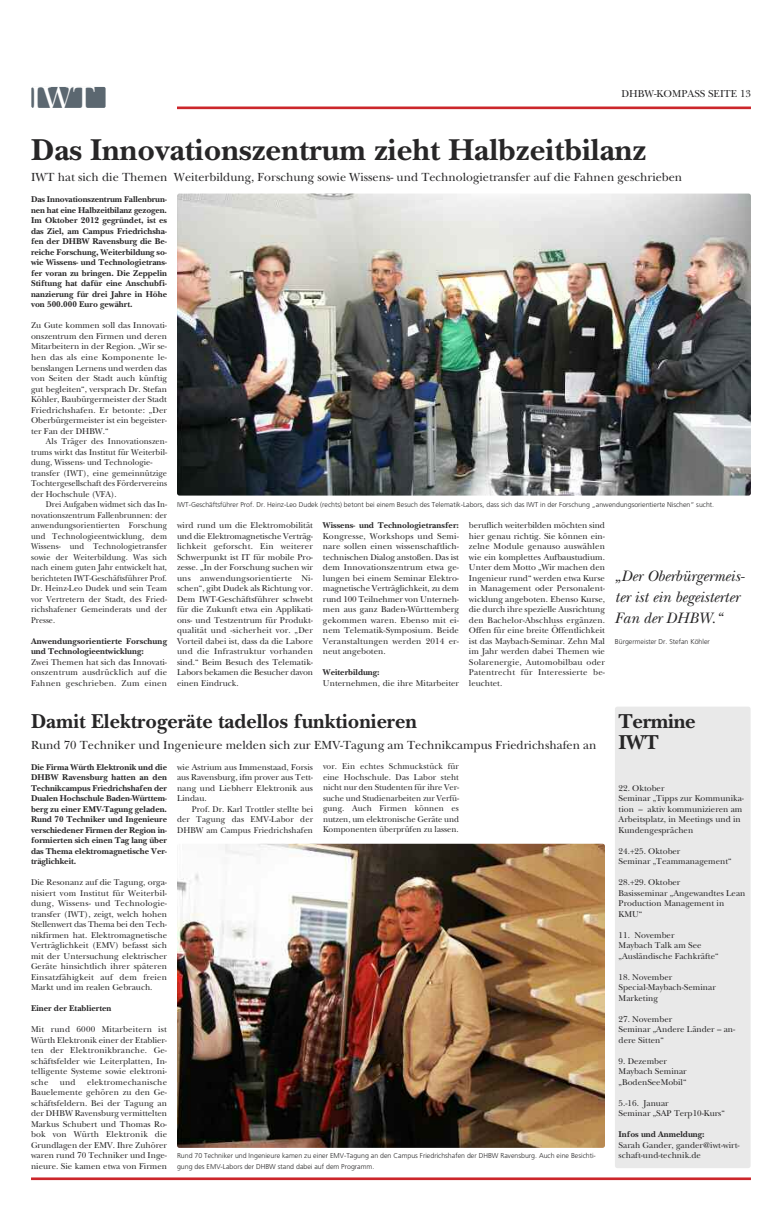
<style>
.page{position:relative;width:782px;height:1216px;background:#fff}
.page>*{position:absolute;margin:0;border:0;box-sizing:border-box;transform-origin:0 0}
.t1{font:34.04px "New Baskerville";color:#fff}
.t2{font:700 31.5px "New Baskerville";color:#272627}
.t3{font:700 21px/21px "New Baskerville";color:#272627}
.t4{font:italic 15.75px/21px "New Baskerville";color:#272627}
.t5{font:12.25px "New Baskerville";color:#272627}
.t6{font:10.5px "New Baskerville";color:#272627}
.t7{font:8.75px/10.5px "New Baskerville";color:#272627;text-align:justify}
.t8{font:700 8.75px/10.5px "New Baskerville";color:#272627;text-align:justify}
.t9{font:8.75px/10.5px "New Baskerville";color:#272627;text-align:justify;scale:.93 1}
.t10{font:8.75px/10.5px "New Baskerville";color:#272627;scale:.96 1}
.t11{font:300 7px "Frutiger";color:#272627}
</style>
<div class="page">
<hr style="left:177px;top:106px;width:573px;height:3px;background:#cc262b">
<div style="left:31px;top:87px;width:74px;height:21px;background:#5b6770;border-radius:2px"></div>
<hr style="left:31px;top:1177px;width:719px;height:2px;background:#cc262b">
<img style="left:177px;top:193px;width:573px;height:302px;border-radius:2px">
<img style="left:177px;top:843px;width:427px;height:304px;border-radius:2px">
<div style="left:614px;top:706px;width:136px;height:462px;background:#e9e9e9;border-radius:2px"></div>
<h1 class="t1" style="left:30px;top:86px;width:67px">IWT</h1>
<p class="t6" style="left:621px;top:90px;width:131px">DHBW-KOMPASS SEITE 13</p>
<h2 class="t2" style="left:31px;top:131px;width:616px">Das Innovationszentrum zieht Halbzeitbilanz</h2>
<h3 class="t5" style="left:31px;top:173px;width:652px">IWT hat sich die Themen Weiterbildung, Forschung sowie Wissens- und Technologietransfer auf die Fahnen geschrieben</h3>
<p class="t8" style="left:31px;top:194px;width:137px">Das Innovationszentrum Fallenbrun&shy;nen hat eine Halbzeitbilanz gezogen.<br>Im Oktober 2012 gegründet, ist es das Ziel, am Campus Friedrichsha&shy;fen der DHBW Ravensburg die Be&shy;reiche Forschung, Weiterbildung so&shy;wie Wissens- und Technologietrans&shy;fer voran zu bringen. Die Zeppelin Stiftung hat dafür eine Anschubfi&shy;nanzierung für drei Jahre in Höhe von 500.000 Euro gewährt.</p>
<p class="t7" style="left:31px;top:321px;width:137px">Zu Gute kommen soll das Innovati&shy;onszentrum den Firmen und deren Mitarbeitern in der Region. „Wir se&shy;hen das als eine Komponente le&shy;benslangen Lernens und werden das von Seiten der Stadt auch künftig gut begleiten“, versprach Dr. Stefan Köhler, Baubürgermeister der Stadt Friedrichshafen. Er betonte: „Der Oberbürgermeister ist ein begeister&shy;ter Fan der DHBW.“</p>
<p class="t10" style="left:31px;top:437px;width:143px;text-indent:15px">Als Träger des Innovationszen&shy;trums wirkt das Institut für Weiterbil&shy;dung, Wissens- und Technologie&shy;transfer (IWT), eine gemeinnützige Tochtergesellschaft des Fördervereins der Hochschule (VFA).</p>
<p class="t9" style="left:31px;top:500px;width:148px;text-indent:15px">Drei Aufgaben widmet sich das In&shy;novationszentrum Fallenbrunnen: der anwendungsorientierten Forschung und Technologieentwicklung, dem Wissens- und Technologietransfer sowie der Weiterbildung. Was sich nach einem guten Jahr entwickelt hat, berichteten IWT-Geschäftsführer Prof.<br>Dr. Heinz-Leo Dudek und sein Team vor Vertretern der Stadt, des Fried&shy;richshafener Gemeinderats und der Presse.</p>
<p class="t8" style="left:31px;top:635px;width:137px">Anwendungsorientierte Forschung und Technologieentwicklung:</p>
<p class="t7" style="left:31px;top:657px;width:137px">Zwei Themen hat sich das Innovati&shy;onszentrum ausdrücklich auf die Fahnen geschrieben. Zum einen</p>
<p class="t11" style="left:177px;top:502px;width:538px">IWT-Geschäftsführer Prof. Dr. Heinz-Leo Dudek (rechts) betont bei einem Besuch des Telematik-Labors, dass sich das IWT in der Forschung „anwendungsorientierte Nischen“ sucht.</p>
<p class="t7" style="left:177px;top:521px;width:137px">wird rund um die Elektromobilität und die Elektromagnetische Verträg&shy;lichkeit geforscht. Ein weiterer Schwerpunkt ist IT für mobile Pro&shy;zesse. „In der Forschung suchen wir uns anwendungsorientierte Ni&shy;schen“, gibt Dudek als Richtung vor.<br>Dem IWT-Geschäftsführer schwebt für die Zukunft etwa ein Applikati&shy;ons- und Testzentrum für Produkt&shy;qualität und -sicherheit vor. „Der Vorteil dabei ist, dass da die Labore und die Infrastruktur vorhanden sind.“ Beim Besuch des Telematik-Labors bekamen die Besucher davon einen Eindruck.</p>
<p class="t8" style="left:323px;top:520px;width:137px">Wissens- und Technologietransfer:</p>
<p class="t7" style="left:469px;top:521px;width:137px">beruflich weiterbilden möchten sind hier genau richtig. Sie können ein&shy;zelne Module genauso auswählen wie ein komplettes Aufbaustudium.<br>Unter dem Motto „Wir machen den Ingenieur rund“ werden etwa Kurse in Management oder Personalent&shy;wicklung angeboten. Ebenso Kurse, die durch ihre spezielle Ausrichtung den Bachelor-Abschluss ergänzen.<br>Offen für eine breite Öffentlichkeit ist das Maybach-Seminar. Zehn Mal im Jahr werden dabei Themen wie Solarenergie, Automobilbau oder Patentrecht für Interessierte be&shy;leuchtet.</p>
<p class="t7" style="left:323px;top:531px;width:137px">Kongresse, Workshops und Semi&shy;nare sollen einen wissenschaftlich&shy;technischen Dialog anstoßen. Das ist dem Innovationszentrum etwa ge&shy;lungen bei einem Seminar Elektro&shy;magnetische Verträglichkeit, zu dem rund 100 Teilnehmer von Unterneh&shy;men aus ganz Baden-Württemberg gekommen waren. Ebenso mit ei&shy;nem Telematik-Symposium. Beide Veranstaltungen werden 2014 er&shy;neut angeboten.</p>
<p class="t8" style="left:323px;top:667px;width:58px">Weiterbildung:</p>
<p class="t7" style="left:323px;top:678px;width:137px">Unternehmen, die ihre Mitarbeiter</p>
<h3 class="t4" style="left:614px;top:567px;width:131px">„Der Oberbürgermeis&shy;ter ist ein begeisterter<br>Fan der DHBW.“</h3>
<p class="t11" style="left:614px;top:638px;width:96px">Bürgermeister Dr. Stefan Köhler</p>
<h3 class="t3" style="left:31px;top:710px;width:387px">Damit Elektrogeräte tadellos funktionieren</h3>
<h3 class="t5" style="left:31px;top:740px;width:566px">Rund 70 Techniker und Ingenieure melden sich zur EMV-Tagung am Technikcampus Friedrichshafen an</h3>
<h3 class="t3" style="left:618px;top:710px;width:79px">Termine<br>IWT</h3>
<p class="t7" style="left:618px;top:783px;width:127px;text-align:left">22. Oktober<br>Seminar „Tipps zur Kommunika&shy;tion – aktiv kommunizieren am<br>Arbeitsplatz, in Meetings und in<br>Kundengesprächen</p>
<p class="t7" style="left:618px;top:846px;width:115px">24.+25. Oktober<br>Seminar „Teammanagement“</p>
<p class="t7" style="left:618px;top:878px;width:128px;text-align:left">28.+29. Oktober<br>Basisseminar „Angewandtes Lean<br>Production Management in<br>KMU“</p>
<p class="t7" style="left:618px;top:930px;width:101px;text-align:left">11. November<br>Maybach Talk am See „Ausländische Fachkräfte“</p>
<p class="t7" style="left:618px;top:972px;width:99px;text-align:left">18. November<br>Special-Maybach-Seminar<br>Marketing</p>
<p class="t7" style="left:618px;top:1014px;width:118px;text-align:left">27. November<br>Seminar „Andere Länder – an&shy;dere Sitten“</p>
<p class="t7" style="left:618px;top:1056px;width:70px;text-align:left">9. Dezember<br>Maybach Seminar „BodenSeeMobil“</p>
<p class="t7" style="left:618px;top:1098px;width:108px">5.-16. Januar<br>Seminar „SAP Terp10-Kurs“</p>
<p class="t8" style="left:618px;top:1129px;width:87px">Infos und Anmeldung:</p>
<p class="t7" style="left:618px;top:1140px;width:122px">Sarah Gander, gander@iwt-wirt-</p>
<p class="t7" style="left:323px;top:762px;width:137px">vor. Ein echtes Schmuckstück für eine Hochschule. Das Labor steht nicht nur den Studenten für ihre Ver&shy;suche und Studienarbeiten zur Verfü&shy;gung. Auch Firmen können es nutzen, um elektronische Geräte und Komponenten überprüfen zu lassen.</p>
<p class="t7" style="left:177px;top:762px;width:137px">wie Astrium aus Immenstaad, Forsis aus Ravensburg, ifm prover aus Tett&shy;nang und Liebherr Elektronik aus Lindau.</p>
<p class="t7" style="left:177px;top:804px;width:137px;text-indent:15px">Prof. Dr. Karl Trottler stellte bei der Tagung das EMV-Labor der DHBW am Campus Friedrichshafen</p>
<p class="t8" style="left:31px;top:761px;width:137px">Die Firma Würth Elektronik und die DHBW Ravensburg hatten an den Technikcampus Friedrichshafen der Dualen Hochschule Baden-Württem&shy;berg zu einer EMV-Tagung geladen.<br>Rund 70 Techniker und Ingenieure verschiedener Firmen der Region in&shy;formierten sich einen Tag lang über das Thema elektromagnetische Ver&shy;träglichkeit.</p>
<p class="t7" style="left:31px;top:878px;width:137px">Die Resonanz auf die Tagung, orga&shy;nisiert vom Institut für Weiterbil&shy;dung, Wissens- und Technologie&shy;transfer (IWT), zeigt, welch hohen Stellenwert das Thema bei den Tech&shy;nikfirmen hat. Elektromagnetische Verträglichkeit (EMV) befasst sich mit der Untersuchung elektrischer Geräte hinsichtlich ihrer späteren Einsatzfähigkeit auf dem freien Markt und im realen Gebrauch.</p>
<p class="t8" style="left:31px;top:1003px;width:82px">Einer der Etablierten</p>
<p class="t7" style="left:31px;top:1025px;width:137px">Mit rund 6000 Mitarbeitern ist Würth Elektronik einer der Etablier&shy;ten der Elektronikbranche. Ge&shy;schäftsfelder wie Leiterplatten, In&shy;telligente Systeme sowie elektroni&shy;sche</p>
<p class="t7" style="left:31px;top:1077px;width:137px;text-indent:56px">elektromechanische Bauelemente gehören zu den Ge&shy;schäftsfeldern. Bei der Tagung an der DHBW Ravensburg vermittelten Markus Schubert und Thomas Ro&shy;bok von Würth Elektronik die Grundlagen der EMV. Ihre Zuhörer waren rund 70 Techniker und Inge&shy;nieure. Sie kamen etwa von Firmen</p>
<p class="t7" style="left:60px;top:1077px;width:17px">und</p>
<p class="t11" style="left:177px;top:1153px;width:420px">Rund 70 Techniker und Ingenieure kamen zu einer EMV-Tagung an den Campus Friedrichshafen der DHBW Ravensburg. Auch eine Besichti-</p>
<p class="t7" style="left:618px;top:1151px;width:84px">schaft-und-technik.de</p>
<p class="t11" style="left:177px;top:1163px;width:199px">gung des EMV-Labors der DHBW stand dabei auf dem Programm.</p>
</div>
